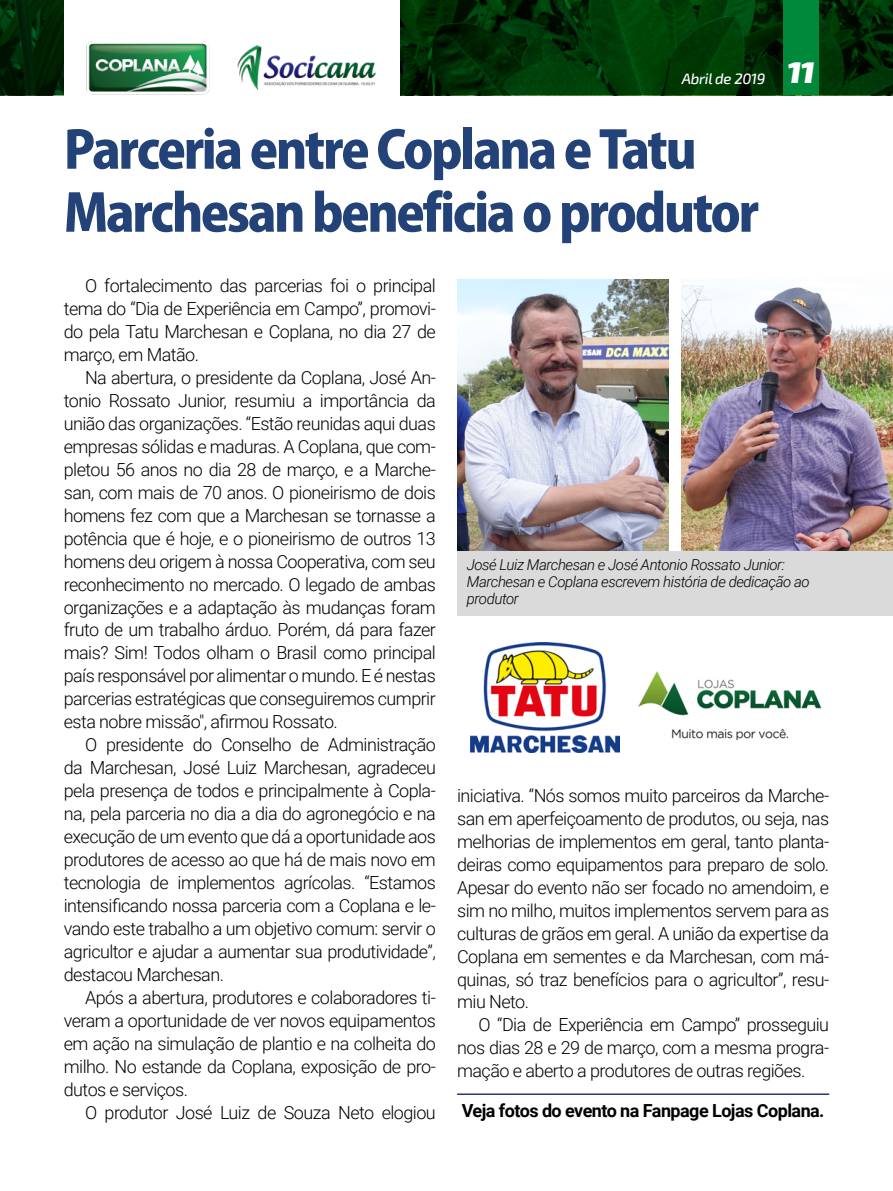
<style>
.page{position:relative;width:893px;height:1191px;background:#fff}
.page>*{position:absolute;margin:0;border:0;box-sizing:border-box;transform-origin:0 0}
.t1{font:800 51px/63px "Koz Go Pro";letter-spacing:-.045em;color:#234277}
.t2{font:300 18px/23px "Roboto";letter-spacing:-.03em;color:#000;text-align:justify}
.t3{font:700 18px "Roboto";letter-spacing:-.03em;color:#000}
.t4{font:italic 300 15px/17px "Roboto";letter-spacing:-.03em;color:#000}
.t5{font:italic 500 15px "Exo 2";letter-spacing:-.02em;color:#fff}
.s1{font-weight:900;font-size:30px}
</style>
<div class="page">
<img style="left:400px;top:0;width:493px;height:95px">
<img style="left:1px;top:0;width:63px;height:95px">
<div style="left:783px;top:0;width:36px;height:95px;background:#00893a"></div>
<img style="left:237px;top:45px;width:139px;height:46px">
<img style="left:86px;top:41px;width:124px;height:54px">
<hr style="left:0;top:0;width:1px;height:95px;background:#00893a">
<img style="left:638px;top:671px;width:184px;height:69px">
<img style="left:471px;top:642px;width:148px;height:111px">
<img style="left:457px;top:280px;width:212px;height:270px">
<img style="left:681px;top:285px;width:212px;height:265px">
<div style="left:457px;top:550px;width:436px;height:65px;background:#dadada"></div>
<hr style="left:457px;top:1093px;width:372px;height:2px;background:#283583">
<p class="t5" style="left:682px;top:70px;width:134px">Abril de 2019 <span class="s1">11</span></p>
<h1 class="t1" style="left:64px;top:122px;width:697px">Parceria entre Coplana e Tatu<br>Marchesan beneficia o produtor</h1>
<p class="t2" style="left:64px;top:273px;width:374px;text-indent:21px">O fortalecimento das parcerias foi o principal tema do “Dia de Experiência em Campo”, promovi&shy;do pela Tatu Marchesan e Coplana, no dia 27 de março, em Matão.</p>
<p class="t2" style="left:64px;top:365px;width:374px;text-indent:21px">Na abertura, o presidente da Coplana, José An&shy;tonio Rossato Junior, resumiu a importância da união das organizações. “Estão reunidas aqui duas empresas sólidas e maduras. A Coplana, que com&shy;pletou 56 anos no dia 28 de março, e a Marche&shy;san, com mais de 70 anos. O pioneirismo de dois homens fez com que a Marchesan se tornasse a potência que é hoje, e o pioneirismo de outros 13 homens deu origem à nossa Cooperativa, com seu reconhecimento no mercado. O legado de ambas organizações e a adaptação às mudanças foram fruto de um trabalho árduo. Porém, dá para fazer mais? Sim! Todos olham o Brasil como principal país responsável por alimentar o mundo. E é nestas parcerias estratégicas que conseguiremos cumprir esta nobre missão", afirmou Rossato.</p>
<p class="t2" style="left:64px;top:732px;width:374px;text-indent:21px">O presidente do Conselho de Administração da Marchesan, José Luiz Marchesan, agradeceu pela presença de todos e principalmente à Copla&shy;na, pela parceria no dia a dia do agronegócio e na execução de um evento que dá a oportunidade aos produtores de acesso ao que há de mais novo em tecnologia de implementos agrícolas. “Estamos intensificando nossa parceria com a Coplana e le&shy;vando este trabalho a um objetivo comum: servir o agricultor e ajudar a aumentar sua produtividade”, destacou Marchesan.</p>
<p class="t2" style="left:64px;top:985px;width:374px;text-indent:21px">Após a abertura, produtores e colaboradores ti&shy;veram a oportunidade de ver novos equipamentos em ação na simulação de plantio e na colheita do milho. No estande da Coplana, exposição de pro&shy;dutos e serviços.</p>
<p class="t2" style="left:85px;top:1100px;width:352px">O produtor José Luiz de Souza Neto elogiou</p>
<p class="t4" style="left:467px;top:555px;width:344px">José Luiz Marchesan e José Antonio Rossato Junior:<br>Marchesan e Coplana escrevem história de dedicação ao produtor</p>
<p class="t2" style="left:457px;top:783px;width:374px">iniciativa. “Nós somos muito parceiros da Marche&shy;san em aperfeiçoamento de produtos, ou seja, nas melhorias de implementos em geral, tanto planta&shy;deiras como equipamentos para preparo de solo.<br>Apesar do evento não ser focado no amendoim, e sim no milho, muitos implementos servem para as culturas de grãos em geral. A união da expertise da Coplana em sementes e da Marchesan, com má&shy;quinas, só traz benefícios para o agricultor”, resu&shy;miu Neto.</p>
<p class="t2" style="left:457px;top:1013px;width:374px;text-indent:21px">O “Dia de Experiência em Campo” prosseguiu nos dias 28 e 29 de março, com a mesma progra&shy;mação e aberto a produtores de outras regiões.</p>
<p class="t3" style="left:462px;top:1098px;width:364px">Veja fotos do evento na Fanpage Lojas Coplana.</p>
</div>
